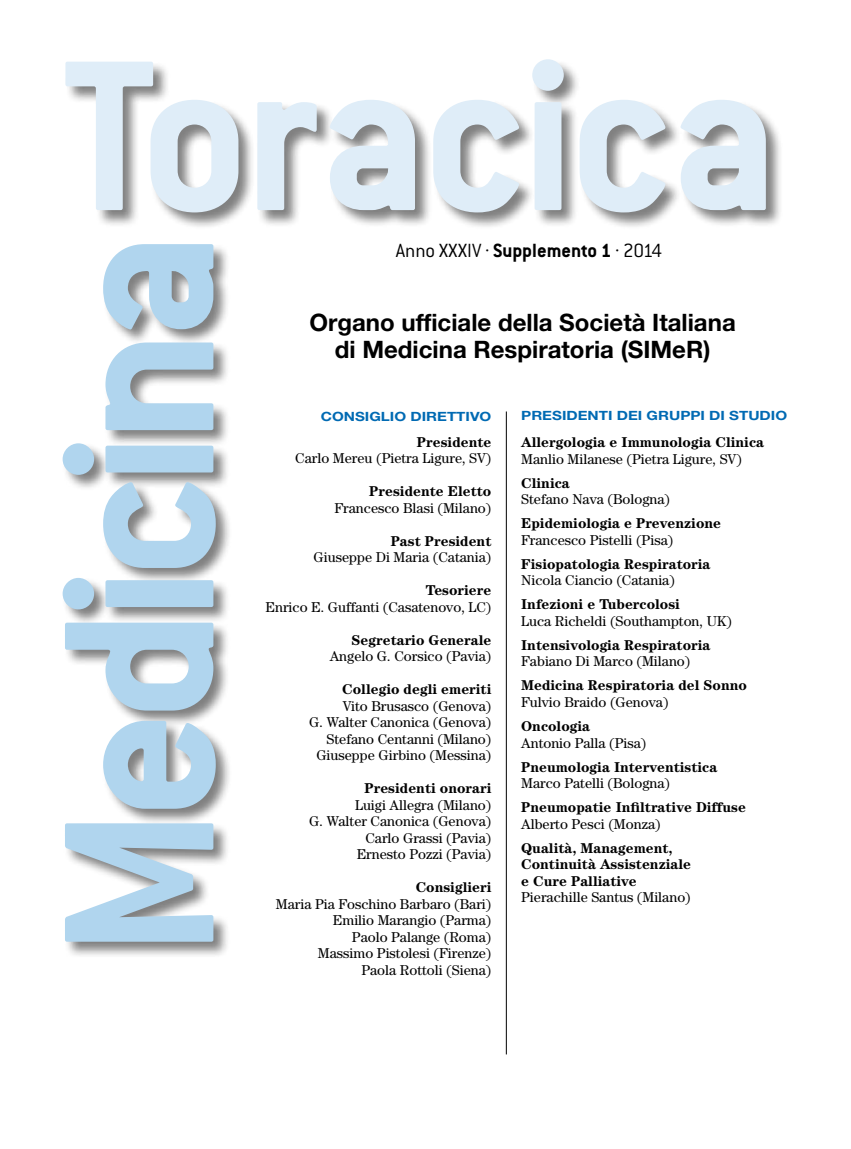
<style>
.page{position:relative;width:851px;height:1149px;background:#fff}
.page>*{position:absolute;margin:0;border:0;box-sizing:border-box;transform-origin:0 0}
.t1{font:700 235.5px "Conduit ITC";letter-spacing:-.02em;color:#dfedf8}
.t2{font:700 235.5px "Conduit ITC";letter-spacing:-.05em;color:#b0d5ee}
.t3{font:700 24px/27px "Helvetica Neue LT Std";color:#000;text-align:center}
.t4{font:300 21px "Conduit ITC";letter-spacing:-.005em;color:#000}
.t5{font:14.25px/16.5px "Century Std";color:#000;text-align:right}
.t6{font:700 14.25px/16.5px "Century Std";color:#000}
.t7{font:700 12.75px "Helvetica Neue LT Std";color:#006ab3;scale:1.19 1}
.s1{font-weight:700}
</style>
<div class="page">
<hr style="left:506px;top:411px;width:1px;height:643px;background:#000">
<div style="left:65px;top:59px;width:718px;height:171px;background:#000;opacity:.5"></div>
<div style="left:62px;top:243px;width:171px;height:715px;background:#000;opacity:.5"></div>
<h1 class="t1" style="left:62px;top:-5px;width:718px">Toracica</h1>
<h1 class="t2" style="left:-2px;top:957px;width:728px;rotate:-90deg">Medicina</h1>
<h3 class="t4" style="left:396px;top:238px;width:268px">Anno XXXIV · <span class="s1">Supplemento 1</span> · 2014</h3>
<h2 class="t3" style="left:309px;top:308px;width:427px">Organo ufficiale della Società Italiana di Medicina Respiratoria (SIMeR)</h2>
<p class="t7" style="left:521px;top:407px;width:225px">PRESIDENTI DEI GRUPPI DI STUDIO</p>
<p class="t6" style="left:521px;top:434px;width:244px">Allergologia e Immunologia Clinica</p>
<p class="t5" style="left:521px;top:450px;width:222px">Manlio Milanese (Pietra Ligure, SV)</p>
<p class="t6" style="left:521px;top:474px;width:50px">Clinica</p>
<p class="t5" style="left:521px;top:491px;width:150px">Stefano Nava (Bologna)</p>
<p class="t6" style="left:521px;top:515px;width:201px">Epidemiologia e Prevenzione</p>
<p class="t5" style="left:521px;top:531px;width:154px">Francesco Pistelli (Pisa)</p>
<p class="t6" style="left:521px;top:555px;width:191px">Fisiopatologia Respiratoria</p>
<p class="t5" style="left:521px;top:572px;width:155px">Nicola Ciancio (Catania)</p>
<p class="t6" style="left:521px;top:596px;width:160px">Infezioni e Tubercolosi</p>
<p class="t5" style="left:521px;top:612px;width:212px">Luca Richeldi (Southampton, UK)</p>
<p class="t6" style="left:521px;top:636px;width:191px">Intensivologia Respiratoria</p>
<p class="t5" style="left:521px;top:653px;width:171px">Fabiano Di Marco (Milano)</p>
<p class="t6" style="left:521px;top:677px;width:227px">Medicina Respiratoria del Sonno</p>
<p class="t5" style="left:521px;top:693px;width:149px">Fulvio Braido (Genova)</p>
<p class="t6" style="left:521px;top:717px;width:70px">Oncologia</p>
<p class="t5" style="left:521px;top:734px;width:127px">Antonio Palla (Pisa)</p>
<p class="t6" style="left:521px;top:758px;width:197px">Pneumologia Interventistica</p>
<p class="t5" style="left:521px;top:774px;width:150px">Marco Patelli (Bologna)</p>
<p class="t6" style="left:521px;top:798px;width:226px">Pneumopatie Infiltrative Diffuse</p>
<p class="t5" style="left:521px;top:815px;width:141px">Alberto Pesci (Monza)</p>
<p class="t6" style="left:521px;top:839px;width:171px">Qualità, Management,<br>Continuità Assistenziale e Cure Palliative</p>
<p class="t5" style="left:521px;top:888px;width:171px">Pierachille Santus (Milano)</p>
<p class="t7" style="left:321px;top:408px;width:145px">CONSIGLIO DIRETTIVO</p>
<p class="t6" style="left:417px;top:433px;width:76px">Presidente</p>
<p class="t5" style="left:295px;top:449px;width:197px">Carlo Mereu (Pietra Ligure, SV)</p>
<p class="t6" style="left:369px;top:482px;width:124px">Presidente Eletto</p>
<p class="t5" style="left:334px;top:499px;width:158px">Francesco Blasi (Milano)</p>
<p class="t6" style="left:390px;top:532px;width:102px">Past President</p>
<p class="t5" style="left:313px;top:548px;width:179px">Giuseppe Di Maria (Catania)</p>
<p class="t6" style="left:426px;top:581px;width:67px">Tesoriere</p>
<p class="t5" style="left:265px;top:598px;width:227px">Enrico E. Guffanti (Casatenovo, LC)</p>
<p class="t6" style="left:351px;top:631px;width:141px">Segretario Generale</p>
<p class="t5" style="left:330px;top:647px;width:163px">Angelo G. Corsico (Pavia)</p>
<p class="t6" style="left:342px;top:680px;width:151px">Collegio degli emeriti</p>
<p class="t5" style="left:309px;top:697px;width:184px">Vito Brusasco (Genova)<br>G. Walter Canonica (Genova)<br>Stefano Centanni (Milano)<br>Giuseppe Girbino (Messina)</p>
<p class="t6" style="left:364px;top:779px;width:128px">Presidenti onorari</p>
<p class="t5" style="left:309px;top:796px;width:184px">Luigi Allegra (Milano)<br>G. Walter Canonica (Genova)<br>Carlo Grassi (Pavia)<br>Ernesto Pozzi (Pavia)</p>
<p class="t6" style="left:415px;top:878px;width:77px">Consiglieri</p>
<p class="t5" style="left:276px;top:895px;width:217px">Maria Pia Foschino Barbaro (Bari)<br>Emilio Marangio (Parma)<br>Paolo Palange (Roma)<br>Massimo Pistolesi (Firenze)<br>Paola Rottoli (Siena)</p>
</div>
